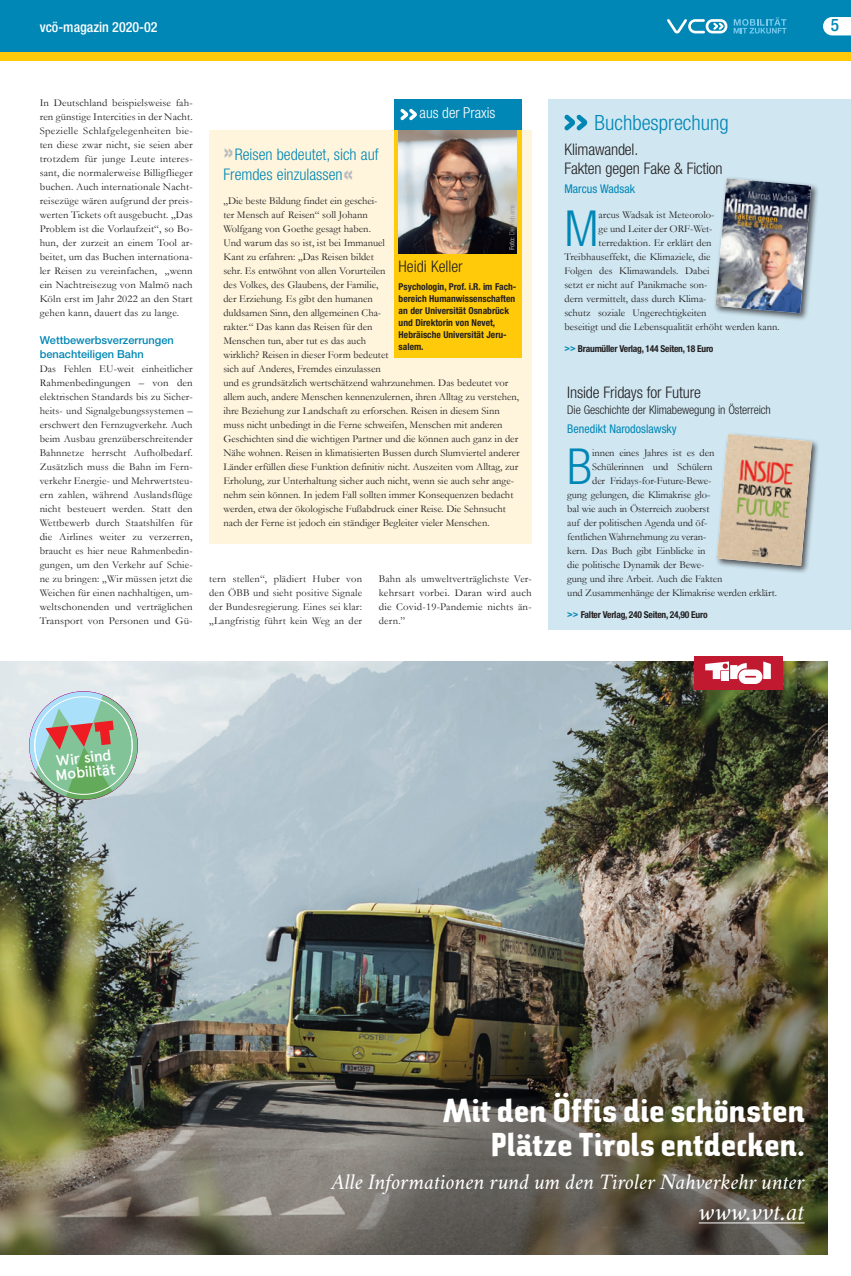
<style>
.page{position:relative;width:851px;height:1276px;background:#fff}
.page>*{position:absolute;margin:0;border:0;box-sizing:border-box;transform-origin:0 0}
.t1{font:300 condensed 49.7px "Helvetica Neue LT Std";color:#0087b6}
.t2{font:33px/34.6px "TW Character Sans Pro";letter-spacing:.005em;color:#fff;text-align:right}
.t3{font:italic 26px "Crimson Tirol";letter-spacing:.01em;color:#fff}
.t4{font:italic 22.4px "Crimson Tirol";letter-spacing:-.005em;color:#fff}
.t5{font:300 condensed 21px "Helvetica Neue LT Std";color:#0087b6}
.t6{font:500 condensed 17.3px "Helvetica Neue LT Std";color:#0087b6}
.t7{font:300 condensed 16px/19.2px "Helvetica Neue LT Std";letter-spacing:-.01em;color:#231f20}
.t8{font:300 condensed 16px/20px "Helvetica Neue LT Std";color:#0087b6}
.t9{font:500 15.4px/14.4px "Apercu";color:#fff}
.t10{font:300 condensed 15.1px "Helvetica Neue LT Std";color:#fff}
.t11{font:500 condensed 14px "Helvetica Neue LT Std";color:#fff}
.t12{font:300 condensed 12px "Helvetica Neue LT Std";letter-spacing:-.01em;color:#231f20}
.t13{font:condensed 12px "Helvetica Neue LT Std";color:#0087b6}
.t14{font:500 11px/14px "Helvetica Neue LT Std";color:#0087b6}
.t15{font:10.5px/14px "Garamond";color:#231f20;text-align:justify}
.t16{font:700 condensed 9.5px/12px "Helvetica Neue LT Std";color:#231f20}
.t17{font:700 condensed 9.5px "Helvetica Neue LT Std";letter-spacing:-.025em;color:#231f20}
.t18{font:300 condensed 7px "Helvetica Neue LT Std";color:#939598}
.s1{font-weight:700;font-size:24px;color:#bcbdc0}
.s2{font-weight:500}
.s3{color:#0087b6}
</style>
<div class="page">
<div style="left:209px;top:130px;width:322px;height:414px;background:#fef5dc"></div>
<div style="left:394px;top:99px;width:127px;height:259px;background:#feca0a"></div>
<img style="left:399px;top:130px;width:118px;height:123px">
<div style="left:394px;top:99px;width:127px;height:31px;background:#0087b6"></div>
<svg style="left:400px;top:109px;width:17px;height:11px"></svg>
<div style="left:0;top:0;width:850px;height:53px;background:#0087b6"></div>
<div style="left:0;top:53px;width:850px;height:8px;background:#feca0a"></div>
<svg style="left:667px;top:19px;width:60px;height:14px"></svg>
<svg style="left:733px;top:17px;width:53px;height:17px"></svg>
<svg style="left:823px;top:17px;width:27px;height:18px"></svg>
<img style="left:0;top:661px;width:827px;height:593px">
<div style="left:693px;top:656px;width:89px;height:33px;background:#c01930"></div>
<svg style="left:705px;top:661px;width:65px;height:23px"></svg>
<hr style="left:698px;top:1222px;width:106px;height:1px;background:#fff">
<svg style="left:26px;top:691px;width:115px;height:112px;background:#a4bead"></svg>
<div style="left:548px;top:99px;width:302px;height:531px;background:#d0e7f2"></div>
<svg style="left:564px;top:114px;width:23px;height:16px"></svg>
<div style="left:713px;top:176px;width:106px;height:145px;background:#231f20;opacity:.75"></div>
<img style="left:715px;top:178px;width:96px;height:135px">
<div style="left:714px;top:432px;width:106px;height:142px;background:#231f20;opacity:.75"></div>
<img style="left:716px;top:434px;width:95px;height:132px">
<h3 class="t11" style="left:40px;top:19px;width:119px">vcö-magazin 2020-02</h3>
<h3 class="t6" style="left:830px;top:14px;width:10px">5</h3>
<h3 class="t11" style="left:126px;top:19px;width:15px">19</h3>
<p class="t15" style="left:40px;top:95px;width:154px">In Deutschland beispielsweise fah&shy;ren günstige Intercities in der Nacht.<br>Spezielle Schlafgelegenheiten bie&shy;ten diese zwar nicht, sie seien aber trotzdem für junge Leute interes&shy;sant, die normalerweise Billigflieger buchen. Auch internationale Nacht&shy;reisezüge wären aufgrund der preis&shy;werten Tickets oft ausgebucht. „Das Problem ist die Vorlaufzeit“, so Bo&shy;hun, der zurzeit an einem Tool ar&shy;beitet, um das Buchen internationa&shy;ler Reisen zu vereinfachen, „wenn ein Nachtreisezug von Malmö nach Köln erst im Jahr 2022 an den Start gehen kann, dauert das zu lange.</p>
<p class="t14" style="left:40px;top:333px;width:136px">Wettbewerbsverzerrungen benachteiligen Bahn</p>
<p class="t15" style="left:40px;top:361px;width:154px">Das Fehlen EU-weit einheitlicher Rahmenbedingungen – von den elektrischen Standards bis zu Sicher&shy;heits- und Signalgebungssystemen – erschwert den Fernzugverkehr. Auch beim Ausbau grenzüberschreitender Bahnnetze herrscht Aufholbedarf.<br>Zusätzlich muss die Bahn im Fern&shy;verkehr Energie- und Mehrwertsteu&shy;ern zahlen, während Auslandsflüge nicht besteuert werden. Statt den Wettbewerb durch Staatshilfen für die Airlines weiter zu verzerren, braucht es hier neue Rahmenbedin&shy;gungen, um den Verkehr auf Schie&shy;ne zu bringen: „Wir müssen jetzt die Weichen für einen nachhaltigen, um&shy;weltschonenden und verträglichen Transport von Personen und Gü-</p>
<h3 class="t8" style="left:223px;top:144px;width:157px"><span class="s1">»</span>Reisen bedeutet, sich auf<br>Fremdes einzulassen<span class="s1">«</span></h3>
<h3 class="t10" style="left:419px;top:104px;width:77px">aus der Praxis</h3>
<p class="t15" style="left:223px;top:193px;width:298px;text-align:left">„Die beste Bildung findet ein geschei-<br>ter Mensch auf Reisen“ soll Johann<br>Wolfgang von Goethe gesagt haben.<br>Und warum das so ist, ist bei Immanuel<br>Kant zu erfahren: „Das Reisen bildet<br>sehr. Es entwöhnt von allen Vorurteilen<br>des Volkes, des Glaubens, der Familie,<br>der Erziehung. Es gibt den humanen<br>duldsamen Sinn, den allgemeinen Cha-<br>rakter.“ Das kann das Reisen für den<br>Menschen tun, aber tut es das auch<br>wirklich? Reisen in dieser Form bedeutet<br>sich auf Anderes, Fremdes einzulassen<br>und es grundsätzlich wertschätzend wahrzunehmen. Das bedeutet vor allem auch, andere Menschen kennenzulernen, ihren Alltag zu verstehen, ihre Beziehung zur Landschaft zu erforschen. Reisen in diesem Sinn muss nicht unbedingt in die Ferne schweifen, Menschen mit anderen Geschichten sind die wichtigen Partner und die können auch ganz in der Nähe wohnen. Reisen in klimatisierten Bussen durch Slumviertel anderer Länder erfüllen diese Funktion definitiv nicht. Auszeiten vom Alltag, zur Erholung, zur Unterhaltung sicher auch nicht, wenn sie auch sehr ange&shy;nehm sein können. In jedem Fall sollten immer Konsequenzen bedacht werden, etwa der ökologische Fußabdruck einer Reise. Die Sehnsucht nach der Ferne ist jedoch ein ständiger Begleiter vieler Menschen.</p>
<p class="t18" style="left:508px;top:250px;width:47px;rotate:-90deg"><span class="s2">Foto:</span> Die Hebame</p>
<h3 class="t7" style="left:398px;top:256px;width:65px">Heidi Keller</h3>
<p class="t16" style="left:398px;top:280px;width:119px">Psychologin, Prof. i.R. im Fach&shy;bereich Humanwissenschaften an der Universität Osnabrück und Direktorin von Nevet,<br>Hebräische Universität Jeru&shy;salem.</p>
<p class="t15" style="left:209px;top:571px;width:154px">tern stellen“, plädiert Huber von den ÖBB und sieht positive Signale der Bundesregierung. Eines sei klar: „Langfristig führt kein Weg an der</p>
<p class="t15" style="left:379px;top:571px;width:154px">Bahn als umweltverträglichste Ver&shy;kehrsart vorbei. Daran wird auch die Covid-19-Pandemie nichts än&shy;dern.”</p>
<h3 class="t5" style="left:594px;top:111px;width:136px">Buchbesprechung</h3>
<h3 class="t7" style="left:564px;top:139px;width:160px">Klimawandel.<br>Fakten gegen Fake &amp; Fiction</h3>
<p class="t13" style="left:564px;top:181px;width:72px">Marcus Wadsak</p>
<h1 class="t1" style="left:564px;top:200px;width:36px">M</h1>
<p class="t15" style="left:598px;top:207px;width:117px">arcus Wadsak ist Meteorolo-</p>
<p class="t15" style="left:598px;top:221px;width:115px">ge und Leiter der ORF-Wet-</p>
<p class="t15" style="left:598px;top:235px;width:114px">terredaktion. Er erklärt den</p>
<p class="t15" style="left:564px;top:249px;width:148px">Treibhauseffekt, die Klimaziele, die</p>
<p class="t15" style="left:564px;top:263px;width:147px">Folgen des Klimawandels. Dabei</p>
<p class="t15" style="left:564px;top:277px;width:145px">setzt er nicht auf Panikmache son-</p>
<p class="t15" style="left:564px;top:291px;width:144px">dern vermittelt, dass durch Klima-</p>
<p class="t15" style="left:564px;top:305px;width:144px">schutz soziale Ungerechtigkeiten</p>
<p class="t15" style="left:564px;top:319px;width:217px">beseitigt und die Lebensqualität erhöht werden kann.</p>
<p class="t17" style="left:564px;top:343px;width:150px"><span class="s3">&gt;&gt;</span> Braumüller Verlag, 144 Seiten, 18 Euro</p>
<h3 class="t7" style="left:567px;top:382px;width:135px">Inside Fridays for Future</h3>
<p class="t12" style="left:567px;top:402px;width:205px">Die Geschichte der Klimabewegung in Österreich</p>
<p class="t13" style="left:567px;top:421px;width:111px">Benedikt Narodoslawsky</p>
<h1 class="t1" style="left:567px;top:438px;width:26px">B</h1>
<p class="t15" style="left:592px;top:445px;width:124px">innen eines Jahres ist es den</p>
<p class="t15" style="left:592px;top:459px;width:122px">Schülerinnen und Schülern</p>
<p class="t15" style="left:592px;top:473px;width:121px">der Fridays-for-Future-Bewe-</p>
<p class="t15" style="left:567px;top:487px;width:145px">gung gelungen, die Klimakrise glo-</p>
<p class="t15" style="left:567px;top:501px;width:143px">bal wie auch in Österreich zuoberst</p>
<p class="t15" style="left:567px;top:515px;width:141px">auf der politischen Agenda und öf-</p>
<p class="t15" style="left:567px;top:529px;width:140px">fentlichen Wahrnehmung zu veran-</p>
<p class="t15" style="left:567px;top:543px;width:139px">kern. Das Buch gibt Einblicke in</p>
<p class="t15" style="left:567px;top:557px;width:139px">die politische Dynamik der Bewe-</p>
<p class="t15" style="left:567px;top:571px;width:156px">gung und ihre Arbeit. Auch die Fakten</p>
<p class="t15" style="left:567px;top:585px;width:211px">und Zusammenhänge der Klimakrise werden erklärt.</p>
<p class="t17" style="left:567px;top:609px;width:142px"><span class="s3">&gt;&gt;</span> Falter Verlag, 240 Seiten, 24,90 Euro</p>
<h3 class="t9" style="left:53px;top:753px;width:62px;rotate:-6deg">Wir sind<br>Mobilität</h3>
<h2 class="t2" style="left:443px;top:1092px;width:363px">Mit den Öffis die schönsten<br>Plätze Tirols entdecken.</h2>
<h3 class="t4" style="left:332px;top:1168px;width:474px">Alle Informationen rund um den Tiroler Nahverkehr unter</h3>
<h3 class="t3" style="left:698px;top:1196px;width:107px">www.vvt.at</h3>
</div>
